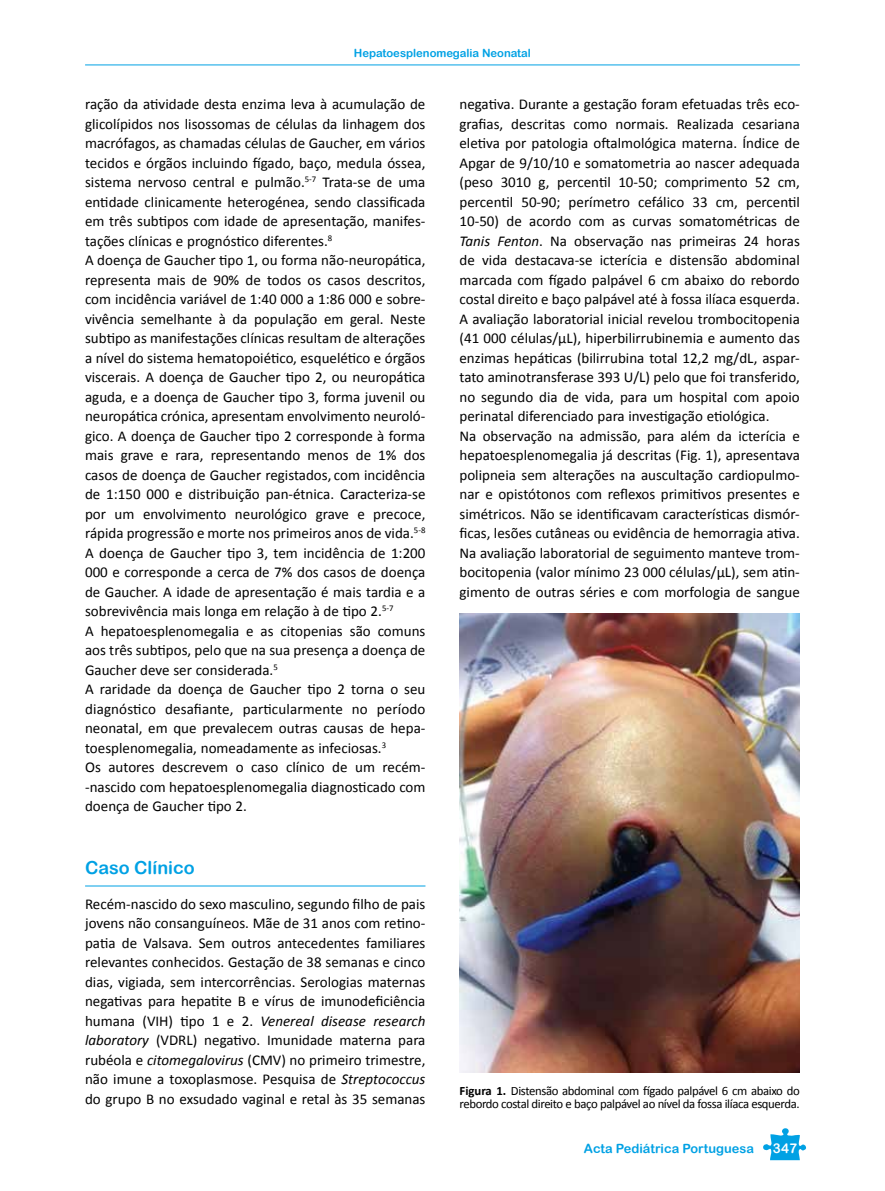
<style>
.page{position:relative;width:885px;height:1191px;background:#fff}
.page>*{position:absolute;margin:0;border:0;box-sizing:border-box;transform-origin:0 0}
.t1{font:18px "Arial Rounded MT Bold";color:#00a1e4}
.t2{font:15px/19.5px "Calibri";color:#000}
.t3{font:13.5px "Arial Rounded MT Bold";color:#fff}
.t4{font:12.75px/13.5px "Calibri";letter-spacing:-.03em;color:#000}
.t5{font:12.75px "Arial Rounded MT Bold";color:#00a1e4}
.t6{font:11.25px "Arial Rounded MT Bold";color:#00a1e4}
.s1{font-style:italic}
.s2{font-weight:700}
</style>
<div class="page">
<hr style="left:85px;top:65px;width:714px;height:1px;background:#00a1e4">
<svg style="left:763px;top:1128px;width:43px;height:32px"></svg>
<hr style="left:85px;top:885px;width:340px;height:1px;background:#00a1e4">
<img style="left:459px;top:613px;width:340px;height:459px">
<p class="t6" style="left:354px;top:46px;width:178px">Hepatoesplenomegalia Neonatal</p>
<p class="t2" style="left:85px;top:94px;width:342px">ração da atividade desta enzima leva à acumulação de glicolípidos nos lisossomas de células da linhagem dos macrófagos, as chamadas células de Gaucher, em vários tecidos e órgãos incluindo fígado, baço, medula óssea, sistema nervoso central e pulmão.<sup>5-7</sup> Trata-se de uma entidade clinicamente heterogénea, sendo classificada em três subtipos com idade de apresentação, manifes&shy;tações clínicas e prognóstico diferentes.<sup>8<br></sup>A doença de Gaucher tipo 1, ou forma não-neuropática, representa mais de 90% de todos os casos descritos, com incidência variável de 1:40 000 a 1:86 000 e sobre&shy;vivência semelhante à da população em geral. Neste subtipo as manifestações clínicas resultam de alterações a nível do sistema hematopoiético, esquelético e órgãos viscerais. A doença de Gaucher tipo 2, ou neuropática aguda, e a doença de Gaucher tipo 3, forma juvenil ou neuropática crónica, apresentam envolvimento neuroló&shy;gico. A doença de Gaucher tipo 2 corresponde à forma mais grave e rara, representando menos de 1% dos casos de doença de Gaucher registados, com incidência de 1:150 000 e distribuição pan-étnica. Caracteriza-se por um envolvimento neurológico grave e precoce, rápida progressão e morte nos primeiros anos de vida.<sup>5-8<br></sup>A doença de Gaucher tipo 3, tem incidência de 1:200<br>000 e corresponde a cerca de 7% dos casos de doença de Gaucher. A idade de apresentação é mais tardia e a sobrevivência mais longa em relação à de tipo 2.<sup>5-7<br></sup>A hepatoesplenomegalia e as citopenias são comuns aos três subtipos, pelo que na sua presença a doença de Gaucher deve ser considerada.<sup>5<br></sup>A raridade da doença de Gaucher tipo 2 torna o seu diagnóstico desafiante, particularmente no período neonatal, em que prevalecem outras causas de hepa&shy;toesplenomegalia, nomeadamente as infeciosas.<sup>3<br></sup>Os autores descrevem o caso clínico de um recém--nascido com hepatoesplenomegalia diagnosticado com doença de Gaucher tipo 2.</p>
<p class="t2" style="left:459px;top:94px;width:342px">negativa. Durante a gestação foram efetuadas três eco&shy;grafias, descritas como normais. Realizada cesariana eletiva por patologia oftalmológica materna. Índice de Apgar de 9/10/10 e somatometria ao nascer adequada (peso 3010 g, percentil 10-50; comprimento 52 cm, percentil 50-90; perímetro cefálico 33 cm, percentil 10-50) de acordo com as curvas somatométricas de <span class="s1">Tanis Fenton</span>. Na observação nas primeiras 24 horas de vida destacava-se icterícia e distensão abdominal marcada com fígado palpável 6 cm abaixo do rebordo costal direito e baço palpável até à fossa ilíaca esquerda.<br>A avaliação laboratorial inicial revelou trombocitopenia (41 000 células/µL), hiperbilirrubinemia e aumento das enzimas hepáticas (bilirrubina total 12,2 mg/dL, aspar&shy;tato aminotransferase 393 U/L) pelo que foi transferido, no segundo dia de vida, para um hospital com apoio perinatal diferenciado para investigação etiológica.<br>Na observação na admissão, para além da icterícia e hepatoesplenomegalia já descritas (Fig. 1), apresentava polipneia sem alterações na auscultação cardiopulmo&shy;nar e opistótonos com reflexos primitivos presentes e simétricos. Não se identificavam características dismór&shy;ficas, lesões cutâneas ou evidência de hemorragia ativa.<br>Na avaliação laboratorial de seguimento manteve trom&shy;bocitopenia (valor mínimo 23 000 células/µL), sem atin&shy;gimento de outras séries e com morfologia de sangue</p>
<p class="t1" style="left:85px;top:856px;width:111px">Caso Clínico</p>
<p class="t2" style="left:85px;top:893px;width:342px;text-align:justify">Recém-nascido do sexo masculino, segundo filho de pais jovens não consanguíneos. Mãe de 31 anos com retino&shy;patia de Valsava. Sem outros antecedentes familiares relevantes conhecidos. Gestação de 38 semanas e cinco dias, vigiada, sem intercorrências. Serologias maternas negativas para hepatite B e vírus de imunodeficiência humana (VIH) tipo 1 e 2. <span class="s1">Venereal disease research laboratory</span> (VDRL) negativo. Imunidade materna para rubéola e <span class="s1">citomegalovirus</span> (CMV) no primeiro trimestre, não imune a toxoplasmose. Pesquisa de <span class="s1">Streptococcus </span>do grupo B no exsudado vaginal e retal às 35 semanas</p>
<p class="t4" style="left:459px;top:1083px;width:342px"><span class="s2">Figura 1.</span> Distensão abdominal com fígado palpável 6 cm abaixo do rebordo costal direito e baço palpável ao nível da fossa ilíaca esquerda.</p>
<p class="t5" style="left:584px;top:1141px;width:171px">Acta Pediátrica Portuguesa</p>
<p class="t3" style="left:772px;top:1139px;width:26px">347</p>
</div>
